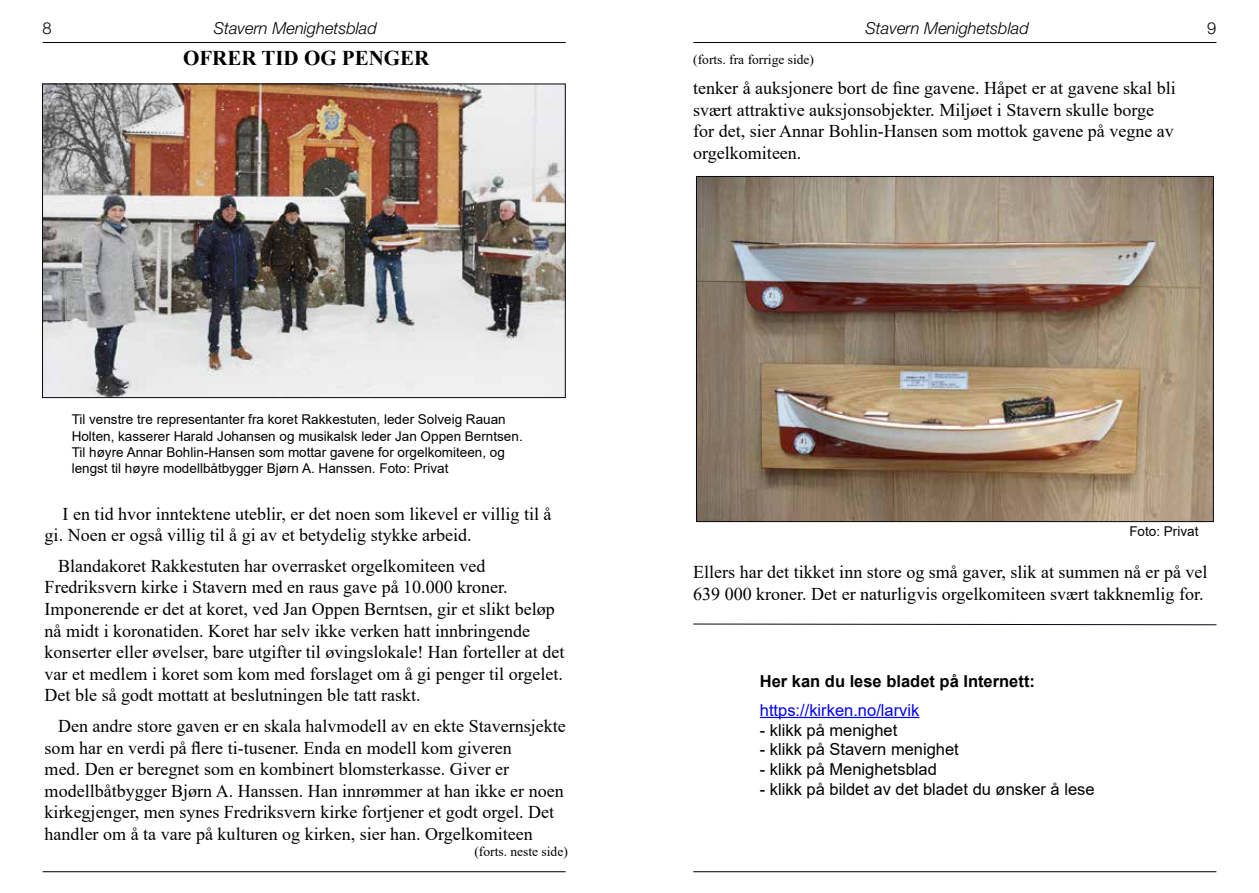
<style>
.page{position:relative;width:1259px;height:893px;background:#fff}
.page>*{position:absolute;margin:0;border:0;box-sizing:border-box;transform-origin:0 0}
.t1{font:700 21px "Times New Roman";color:#000}
.t2{font:18px/21.6px "Times New Roman";color:#000}
.t3{font:16.5px "Arial";color:#000}
.t4{font:italic 300 16.5px "Helvetica Neue LT Std";color:#000}
.t5{font:700 16.5px "Arial";color:#000}
.t6{font:16.5px "Arial";color:#00f}
.t7{font:300 16.5px "Helvetica Neue LT Std";color:#000}
.t8{font:13.5px/16.2px "Arial";color:#000}
.t9{font:13.5px "Times New Roman";color:#000}
</style>
<div class="page">
<hr style="left:43px;top:42px;width:523px;height:1px;background:#000">
<hr style="left:693px;top:42px;width:523px;height:1px;background:#000">
<hr style="left:43px;top:871px;width:523px;height:1px;background:#000">
<hr style="left:693px;top:871px;width:523px;height:1px;background:#000">
<img style="left:44px;top:86px;width:520px;height:310px">
<div style="left:42px;top:84px;width:524px;height:314px;border:1px solid #080813"></div>
<img style="left:698px;top:178px;width:513px;height:342px">
<svg style="left:693px;top:623px;width:524px;height:2px"></svg>
<hr style="left:760px;top:717px;width:159px;height:1px;background:#00f">
<p class="t7" style="left:43px;top:18px;width:11px">8</p>
<p class="t4" style="left:214px;top:18px;width:165px">Stavern Menighetsblad</p>
<p class="t4" style="left:865px;top:18px;width:165px">Stavern Menighetsblad</p>
<p class="t7" style="left:1207px;top:18px;width:11px">9</p>
<p class="t1" style="left:183px;top:43px;width:248px">OFRER TID OG PENGER</p>
<p class="t9" style="left:693px;top:49px;width:122px">(forts. fra forrige side)</p>
<p class="t2" style="left:693px;top:77px;width:484px">tenker å auksjonere bort de fine gavene. Håpet er at gavene skal bli svært attraktive auksjonsobjekter. Miljøet i Stavern skulle borge for det, sier Annar Bohlin-Hansen som mottok gavene på vegne av orgelkomiteen.</p>
<p class="t8" style="left:72px;top:411px;width:452px">Til venstre tre representanter fra koret Rakkestuten, leder Solveig Rauan Holten, kasserer Harald Johansen og musikalsk leder Jan Oppen Berntsen.<br>Til høyre Annar Bohlin-Hansen som mottar gavene for orgelkomiteen, og lengst til høyre modellbåtbygger Bjørn A. Hanssen. Foto: Privat</p>
<p class="t2" style="left:45px;top:502px;width:508px;text-indent:18px">I en tid hvor inntektene uteblir, er det noen som likevel er villig til å gi. Noen er også villig til å gi av et betydelig stykke arbeid.</p>
<p class="t2" style="left:45px;top:554px;width:521px;text-indent:14px">Blandakoret Rakkestuten har overrasket orgelkomiteen ved Fredriksvern kirke i Stavern med en raus gave på 10.000 kroner.<br>Imponerende er det at koret, ved Jan Oppen Berntsen, gir et slikt beløp nå midt i koronatiden. Koret har selv ikke verken hatt innbringende konserter eller øvelser, bare utgifter til øvingslokale! Han forteller at det var et medlem i koret som kom med forslaget om å gi penger til orgelet.<br>Det ble så godt mottatt at beslutningen ble tatt raskt.</p>
<p class="t2" style="left:45px;top:714px;width:522px;text-indent:14px">Den andre store gaven er en skala halvmodell av en ekte Stavernsjekte som har en verdi på flere ti-tusener. Enda en modell kom giveren<br>med. Den er beregnet som en kombinert blomsterkasse. Giver er modellbåtbygger Bjørn A. Hanssen. Han innrømmer at han ikke er noen kirkegjenger, men synes Fredriksvern kirke fortjener et godt orgel. Det handler om å ta vare på kulturen og kirken, sier han. Orgelkomiteen</p>
<p class="t9" style="left:474px;top:842px;width:95px">(forts. neste side)</p>
<p class="t8" style="left:1129px;top:523px;width:71px">Foto: Privat</p>
<p class="t2" style="left:693px;top:561px;width:516px">Ellers har det tikket inn store og små gaver, slik at summen nå er på vel<br>639 000 kroner. Det er naturligvis orgelkomiteen svært takknemlig for.</p>
<p class="t5" style="left:760px;top:669px;width:277px">Her kan du lese bladet på Internett:</p>
<p class="t6" style="left:760px;top:698px;width:161px">https://kirken.no/larvik</p>
<p class="t3" style="left:760px;top:718px;width:139px">- klikk på menighet</p>
<p class="t3" style="left:760px;top:738px;width:200px">- klikk på Stavern menighet</p>
<p class="t3" style="left:760px;top:758px;width:178px">- klikk på Menighetsblad</p>
<p class="t3" style="left:760px;top:778px;width:336px">- klikk på bildet av det bladet du ønsker å lese</p>
</div>
